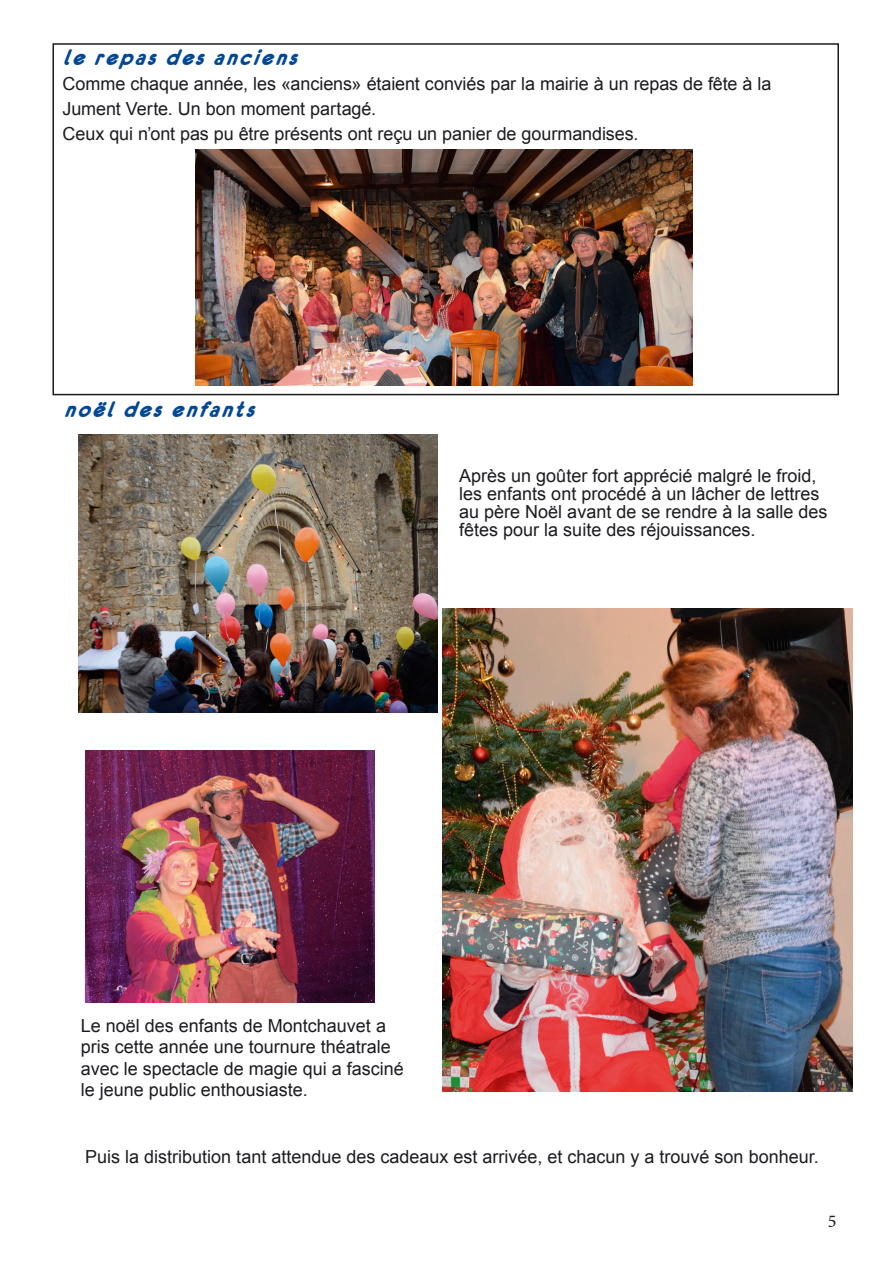
<style>
.page{position:relative;width:893px;height:1263px;background:#fff}
.page>*{position:absolute;margin:0;border:0;box-sizing:border-box;transform-origin:0 0}
.t1{font:italic 24px "Eurofurencebold";color:#004896}
.t2{font:18px/21.6px "Arial";color:#1b1c20}
.t3{font:18px "Minion Pro";color:#1b1c20}
</style>
<div class="page">
<div style="left:52px;top:43px;width:787px;height:352px;border:2px solid #1b1c20"></div>
<img style="left:196px;top:150px;width:496px;height:235px">
<img style="left:79px;top:434px;width:359px;height:278px">
<img style="left:85px;top:750px;width:289px;height:253px">
<img style="left:442px;top:608px;width:410px;height:483px">
<h1 class="t1" style="left:63px;top:45px;width:244px">le repasdesanciens</h1>
<p class="t2" style="left:63px;top:71px;width:710px;line-height:25px">Comme chaque année, les «anciens» étaient conviés par la mairie à un repas de fête à la<br>Jument Verte. Un bon moment partagé.<br>Ceux qui n’ont pas pu être présents ont reçu un panier de gourmandises.</p>
<h1 class="t1" style="left:64px;top:398px;width:201px">noëldesenfants</h1>
<p class="t2" style="left:459px;top:467px;width:370px;line-height:18px">Après un goûter fort apprécié malgré le froid, les enfants ont procédé à un lâcher de lettres au père Noël avant de se rendre à la salle des fêtes pour la suite des réjouissances.</p>
<p class="t2" style="left:81px;top:1015px;width:325px">Le noël des enfants de Montchauvet a pris cette année une tournure théatrale avec le spectacle de magie qui a fasciné le jeune public enthousiaste.</p>
<p class="t2" style="left:85px;top:1146px;width:735px">Puis la distribution tant attendue des cadeaux est arrivée, et chacun y a trouvé son bonheur.</p>
<p class="t3" style="left:828px;top:1209px;width:10px">5</p>
</div>
